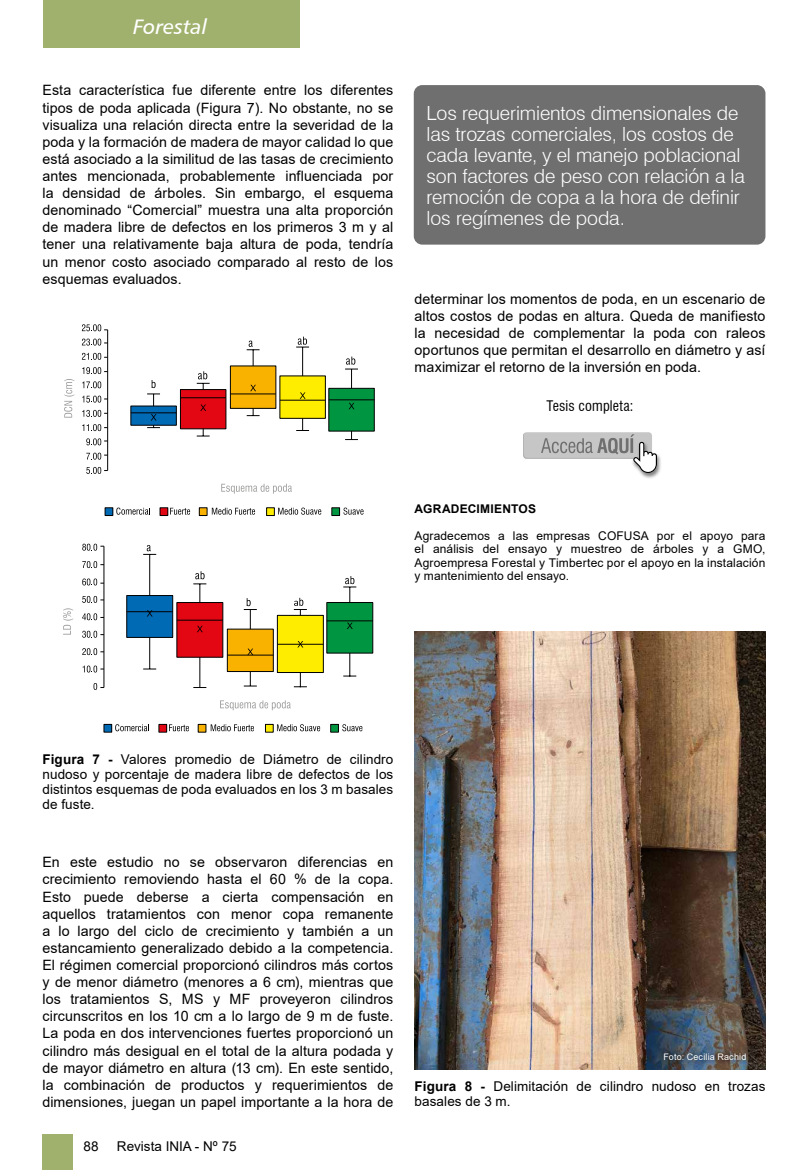
<style>
.page{position:relative;width:808px;height:1170px;background:#fff}
.page>*{position:absolute;margin:0;border:0;box-sizing:border-box;transform-origin:0 0}
.t1{font:21px "Humanist 777 BT Italic B";color:#fff}
.t2{font:300 19.5px/21px "Swiss 721 BT";letter-spacing:-.005em;color:#fff}
.t3{font:14.25px/17.1px "Arial";letter-spacing:.005em;color:#000;text-align:justify}
.t4{font:condensed 14.25px "Swiss 721 BT";letter-spacing:.01em;color:#000}
.t5{font:13.5px/15px "Arial";letter-spacing:.005em;color:#000}
.t6{font:12px/13.5px "Arial";letter-spacing:.01em;color:#000;text-align:justify}
.t7{font:700 12px "Arial";letter-spacing:.015em;color:#000}
.t8{font:9px "Arial";letter-spacing:.02em;color:#fff}
.s1{font-weight:700}
</style>
<div class="page">
<div style="left:43px;top:0;width:257px;height:47px;background:#a0b16d"></div>
<div style="left:43px;top:1134px;width:30px;height:35px;background:#a0b16d"></div>
<div style="left:414px;top:85px;width:351px;height:159px;background:#706f6f;border-radius:9px"></div>
<div style="left:632px;top:441px;width:30px;height:38px;background:#000;opacity:.5"></div>
<svg style="left:523px;top:432px;width:134px;height:41px"></svg>
<img style="left:415px;top:631px;width:350px;height:438px">
<svg style="left:82px;top:381px;width:19px;height:7px"></svg>
<svg style="left:64px;top:379px;width:10px;height:38px"></svg>
<hr style="left:107px;top:330px;width:1px;height:140px;background:#000">
<svg style="left:82px;top:324px;width:26px;height:7px"></svg>
<svg style="left:82px;top:395px;width:26px;height:7px"></svg>
<svg style="left:82px;top:410px;width:26px;height:7px"></svg>
<svg style="left:86px;top:438px;width:22px;height:7px"></svg>
<svg style="left:86px;top:452px;width:22px;height:7px"></svg>
<svg style="left:86px;top:467px;width:22px;height:7px"></svg>
<svg style="left:82px;top:424px;width:26px;height:7px"></svg>
<svg style="left:82px;top:338px;width:26px;height:7px"></svg>
<svg style="left:82px;top:353px;width:26px;height:7px"></svg>
<svg style="left:82px;top:367px;width:26px;height:7px"></svg>
<hr style="left:302px;top:347px;width:1px;height:84px;background:#000">
<svg style="left:296px;top:336px;width:13px;height:11px"></svg>
<hr style="left:253px;top:350px;width:1px;height:65px;background:#000">
<svg style="left:247px;top:340px;width:13px;height:10px"></svg>
<svg style="left:130px;top:356px;width:245px;height:84px"></svg>
<hr style="left:280px;top:400px;width:45px;height:1px;background:#000">
<hr style="left:329px;top:399px;width:45px;height:1px;background:#000">
<hr style="left:131px;top:412px;width:45px;height:1px;background:#000">
<hr style="left:180px;top:397px;width:46px;height:1px;background:#000">
<hr style="left:230px;top:393px;width:46px;height:1px;background:#000">
<hr style="left:149px;top:554px;width:1px;height:115px;background:#000">
<svg style="left:143px;top:545px;width:13px;height:10px"></svg>
<hr style="left:199px;top:584px;width:1px;height:103px;background:#000">
<svg style="left:193px;top:571px;width:13px;height:13px"></svg>
<svg style="left:193px;top:687px;width:13px;height:1px"></svg>
<hr style="left:300px;top:609px;width:1px;height:78px;background:#000">
<svg style="left:294px;top:686px;width:13px;height:1px"></svg>
<hr style="left:349px;top:587px;width:1px;height:89px;background:#000">
<svg style="left:343px;top:576px;width:13px;height:11px"></svg>
<hr style="left:250px;top:609px;width:1px;height:77px;background:#000">
<svg style="left:244px;top:685px;width:13px;height:1px"></svg>
<svg style="left:126px;top:594px;width:247px;height:82px"></svg>
<hr style="left:277px;top:643px;width:46px;height:1px;background:#000">
<hr style="left:327px;top:620px;width:46px;height:1px;background:#000">
<hr style="left:127px;top:611px;width:46px;height:1px;background:#000">
<hr style="left:177px;top:619px;width:46px;height:1px;background:#000">
<hr style="left:227px;top:654px;width:46px;height:1px;background:#000">
<svg style="left:221px;top:483px;width:71px;height:10px"></svg>
<svg style="left:116px;top:507px;width:34px;height:7px"></svg>
<svg style="left:170px;top:507px;width:20px;height:7px"></svg>
<svg style="left:212px;top:507px;width:43px;height:7px"></svg>
<svg style="left:278px;top:507px;width:43px;height:7px"></svg>
<svg style="left:343px;top:507px;width:20px;height:7px"></svg>
<div style="left:105px;top:507px;width:8px;height:8px;background:#006ab5"></div>
<div style="left:105px;top:507px;width:8px;height:9px;border:1px solid #000"></div>
<div style="left:160px;top:507px;width:8px;height:8px;background:#e30613"></div>
<div style="left:160px;top:507px;width:8px;height:9px;border:1px solid #000"></div>
<div style="left:199px;top:507px;width:8px;height:8px;background:#fab200"></div>
<div style="left:199px;top:507px;width:8px;height:9px;border:1px solid #000"></div>
<div style="left:267px;top:507px;width:7px;height:8px;background:#ffed00"></div>
<div style="left:266px;top:507px;width:9px;height:9px;border:1px solid #000"></div>
<div style="left:332px;top:507px;width:8px;height:8px;background:#009641"></div>
<div style="left:331px;top:507px;width:9px;height:9px;border:1px solid #000"></div>
<svg style="left:63px;top:608px;width:10px;height:26px"></svg>
<svg style="left:220px;top:700px;width:71px;height:10px"></svg>
<svg style="left:115px;top:724px;width:34px;height:7px"></svg>
<svg style="left:169px;top:724px;width:20px;height:7px"></svg>
<svg style="left:211px;top:724px;width:43px;height:7px"></svg>
<svg style="left:277px;top:724px;width:43px;height:7px"></svg>
<svg style="left:342px;top:724px;width:20px;height:7px"></svg>
<hr style="left:104px;top:546px;width:1px;height:141px;background:#000">
<div style="left:104px;top:724px;width:8px;height:8px;background:#006ab5"></div>
<div style="left:104px;top:724px;width:8px;height:8px;border:1px solid #000"></div>
<div style="left:159px;top:724px;width:8px;height:8px;background:#e30613"></div>
<div style="left:159px;top:724px;width:8px;height:8px;border:1px solid #000"></div>
<div style="left:198px;top:724px;width:8px;height:8px;background:#fab200"></div>
<div style="left:198px;top:724px;width:8px;height:8px;border:1px solid #000"></div>
<div style="left:265px;top:724px;width:8px;height:8px;background:#ffed00"></div>
<div style="left:265px;top:724px;width:9px;height:8px;border:1px solid #000"></div>
<div style="left:331px;top:724px;width:7px;height:8px;background:#009641"></div>
<div style="left:330px;top:724px;width:9px;height:8px;border:1px solid #000"></div>
<svg style="left:82px;top:543px;width:22px;height:7px"></svg>
<svg style="left:82px;top:561px;width:22px;height:7px"></svg>
<svg style="left:82px;top:578px;width:22px;height:7px"></svg>
<svg style="left:82px;top:613px;width:22px;height:7px"></svg>
<svg style="left:82px;top:630px;width:22px;height:7px"></svg>
<svg style="left:82px;top:648px;width:22px;height:7px"></svg>
<svg style="left:83px;top:665px;width:21px;height:7px"></svg>
<svg style="left:94px;top:683px;width:10px;height:7px"></svg>
<svg style="left:82px;top:596px;width:22px;height:7px"></svg>
<svg style="left:656px;top:1045px;width:98px;height:22px;background:#494f57"></svg>
<h1 class="t1" style="left:133px;top:13px;width:75px">Forestal</h1>
<p class="t3" style="left:43px;top:82px;width:352px">Esta característica fue diferente entre los diferentes tipos de poda aplicada (Figura 7). No obstante, no se visualiza una relación directa entre la severidad de la poda y la formación de madera de mayor calidad lo que está asociado a la similitud de las tasas de crecimiento antes mencionada, probablemente influenciada por la densidad de árboles. Sin embargo, el esquema denominado “Comercial” muestra una alta proporción de madera libre de defectos en los primeros 3 m y al tener una relativamente baja altura de poda, tendría un menor costo asociado comparado al resto de los esquemas evaluados.</p>
<h2 class="t2" style="left:426px;top:102px;width:320px">Los requerimientos dimensionales de las trozas comerciales, los costos de cada levante, y el manejo poblacional son factores de peso con relación a la remoción de copa a la hora de definir los regímenes de poda.</h2>
<p class="t3" style="left:415px;top:290px;width:352px">determinar los momentos de poda, en un escenario de altos costos de podas en altura. Queda de manifiesto la necesidad de complementar la poda con raleos oportunos que permitan el desarrollo en diámetro y así maximizar el retorno de la inversión en poda.</p>
<p class="t4" style="left:547px;top:397px;width:88px">Tesis completa:</p>
<p class="t7" style="left:415px;top:500px;width:123px">AGRADECIMIENTOS</p>
<p class="t6" style="left:415px;top:529px;width:352px">Agradecemos a las empresas COFUSA por el apoyo para el análisis del ensayo y muestreo de árboles y a GMO, Agroempresa Forestal y Timbertec por el apoyo en la instalación y mantenimiento del ensayo.</p>
<p class="t5" style="left:43px;top:751px;width:352px;text-align:justify"><span class="s1">Figura 7 -</span> Valores promedio de Diámetro de cilindro nudoso y porcentaje de madera libre de defectos de los distintos esquemas de poda evaluados en los 3 m basales de fuste.</p>
<p class="t3" style="left:43px;top:853px;width:352px">En este estudio no se observaron diferencias en crecimiento removiendo hasta el 60 % de la copa.<br>Esto puede deberse a cierta compensación en aquellos tratamientos con menor copa remanente a lo largo del ciclo de crecimiento y también a un estancamiento generalizado debido a la competencia.<br>El régimen comercial proporcionó cilindros más cortos y de menor diámetro (menores a 6 cm), mientras que los tratamientos S, MS y MF proveyeron cilindros circunscritos en los 10 cm a lo largo de 9 m de fuste.<br>La poda en dos intervenciones fuertes proporcionó un cilindro más desigual en el total de la altura podada y de mayor diámetro en altura (13 cm). En este sentido, la combinación de productos y requerimientos de dimensiones, juegan un papel importante a la hora de</p>
<p class="t5" style="left:84px;top:1138px;width:17px">88</p>
<p class="t5" style="left:117px;top:1138px;width:121px">Revista INIA - Nº 75</p>
<p class="t8" style="left:663px;top:1050px;width:84px">Foto: Cecilia Rachid</p>
<p class="t5" style="left:415px;top:1078px;width:352px"><span class="s1">Figura 8 -</span> Delimitación de cilindro nudoso en trozas basales de 3 m.</p>
</div>
